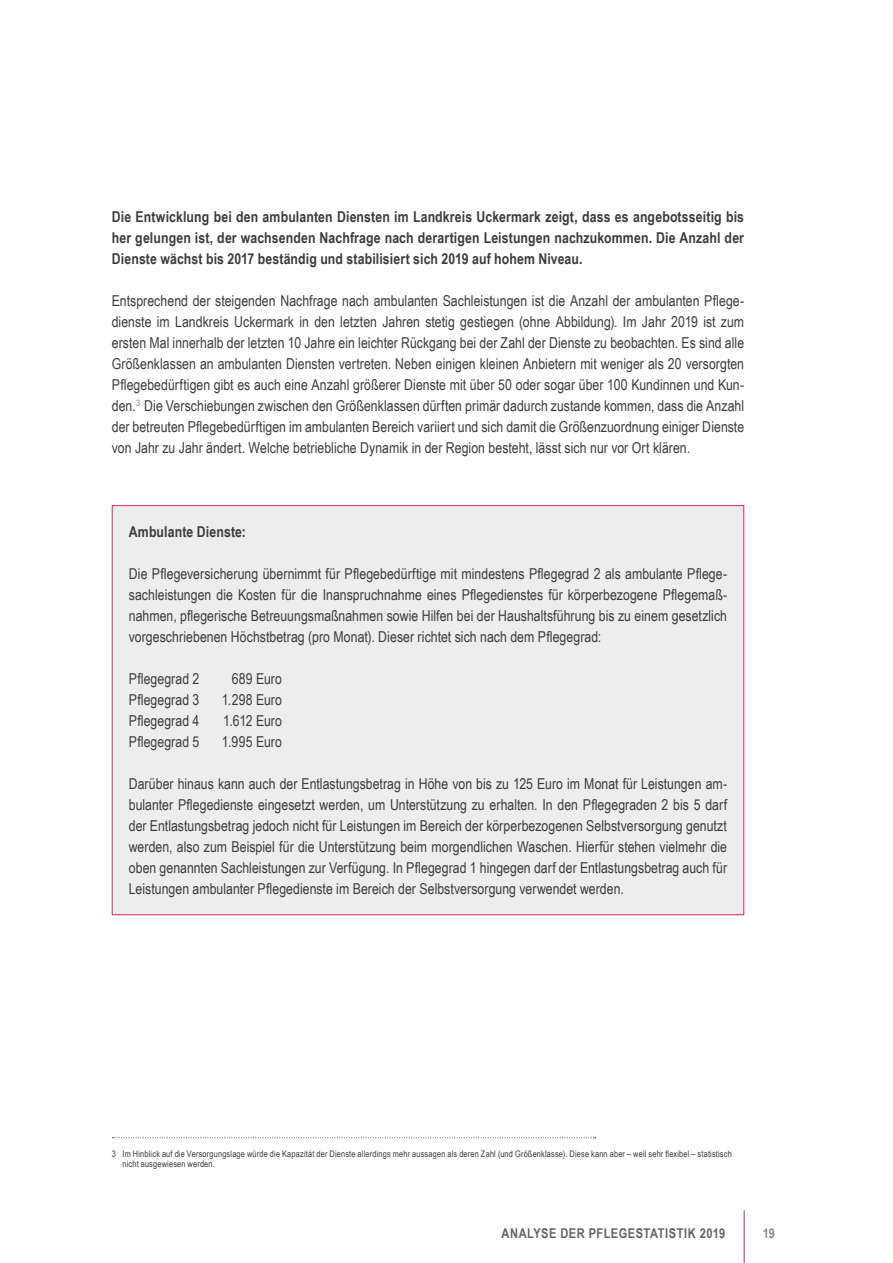
<style>
.page{position:relative;width:893px;height:1263px;background:#fff}
.page>*{position:absolute;margin:0;border:0;box-sizing:border-box;transform-origin:0 0}
.em{font:15px/21px "Arial Narrow";letter-spacing:.005em;color:#3c3c3b;text-align:justify}
.em-2{font:700 15px/21px "Arial Narrow";letter-spacing:.01em;color:#3c3c3b;text-align:justify}
.t1{font:700 13.5px "Arial Narrow";letter-spacing:.035em;color:#646363}
.t2{font:700 13.5px "Arial Narrow";color:#878787}
.Fußnoten{font:9px/10.5px "Arial Narrow";letter-spacing:.02em;color:#3c3c3b}
</style>
<div class="page">
<hr style="left:744px;top:1210px;width:1px;height:53px;background:#df2455">
<div style="left:112px;top:505px;width:632px;height:410px;background:#ededed;border:1px solid #df2455"></div>
<svg style="left:112px;top:1137px;width:484px;height:1px"></svg>
<p class="em-2" style="left:112px;top:205px;width:634px">Die Entwicklung bei den ambulanten Diensten im Landkreis Uckermark zeigt, dass es angebotsseitig bis her gelungen ist, der wachsenden Nachfrage nach derartigen Leistungen nachzukommen. Die Anzahl der Dienste wächst bis 2017 beständig und stabilisiert sich 2019 auf hohem Niveau.</p>
<p class="em" style="left:112px;top:290px;width:634px">Entsprechend der steigenden Nachfrage nach ambulanten Sachleistungen ist die Anzahl der ambulanten Pflege&shy;dienste im Landkreis Uckermark in den letzten Jahren stetig gestiegen (ohne Abbildung). Im Jahr 2019 ist zum ersten Mal innerhalb der letzten 10 Jahre ein leichter Rückgang bei der Zahl der Dienste zu beobachten. Es sind alle Größenklassen an ambulanten Diensten vertreten. Neben einigen kleinen Anbietern mit weniger als 20 versorgten Pflegebedürftigen gibt es auch eine Anzahl größerer Dienste mit über 50 oder sogar über 100 Kundinnen und Kun&shy;den.<sup>3</sup> Die Verschiebungen zwischen den Größenklassen dürften primär dadurch zustande kommen, dass die Anzahl der betreuten Pflegebedürftigen im ambulanten Bereich variiert und sich damit die Größenzuordnung einiger Dienste von Jahr zu Jahr ändert. Welche betriebliche Dynamik in der Region besteht, lässt sich nur vor Ort klären.</p>
<p class="em-2" style="left:129px;top:520px;width:119px">Ambulante Dienste:</p>
<p class="em" style="left:129px;top:563px;width:600px">Die Pflegeversicherung übernimmt für Pflegebedürftige mit mindestens Pflegegrad 2 als ambulante Pflege&shy;sachleistungen die Kosten für die Inanspruchnahme eines Pflegedienstes für körperbezogene Pflegemaß&shy;nahmen, pflegerische Betreuungsmaßnahmen sowie Hilfen bei der Haushaltsführung bis zu einem gesetzlich vorgeschriebenen Höchstbetrag (pro Monat). Dieser richtet sich nach dem Pflegegrad:</p>
<p class="em" style="left:129px;top:668px;width:72px">Pflegegrad 2</p>
<p class="em" style="left:232px;top:668px;width:52px">689 Euro</p>
<p class="em" style="left:129px;top:689px;width:72px">Pflegegrad 3</p>
<p class="em" style="left:222px;top:689px;width:62px">1.298 Euro</p>
<p class="em" style="left:129px;top:710px;width:72px">Pflegegrad 4</p>
<p class="em" style="left:223px;top:710px;width:60px">1.612 Euro</p>
<p class="em" style="left:129px;top:731px;width:72px">Pflegegrad 5</p>
<p class="em" style="left:222px;top:731px;width:62px">1.995 Euro</p>
<p class="em" style="left:129px;top:773px;width:600px">Darüber hinaus kann auch der Entlastungsbetrag in Höhe von bis zu 125 Euro im Monat für Leistungen am&shy;bulanter Pflegedienste eingesetzt werden, um Unterstützung zu erhalten. In den Pflegegraden 2 bis 5 darf der Entlastungsbetrag jedoch nicht für Leistungen im Bereich der körperbezogenen Selbstversorgung genutzt werden, also zum Beispiel für die Unterstützung beim morgendlichen Waschen. Hierfür stehen vielmehr die oben genannten Sachleistungen zur Verfügung. In Pflegegrad 1 hingegen darf der Entlastungsbetrag auch für Leistungen ambulanter Pflegedienste im Bereich der Selbstversorgung verwendet werden.</p>
<p class="Fußnoten" style="left:122px;top:1148px;width:611px;text-indent:-11px">3 Im Hinblick auf die Versorgungslage würde die Kapazität der Dienste allerdings mehr aussagen als deren Zahl (und Größenklasse). Diese kann aber – weil sehr flexibel – statistisch nicht ausgewiesen werden.</p>
<p class="t1" style="left:501px;top:1223px;width:225px">ANALYSE DER PFLEGESTATISTIK 2019</p>
<p class="t2" style="left:763px;top:1223px;width:14px">19</p>
</div>
